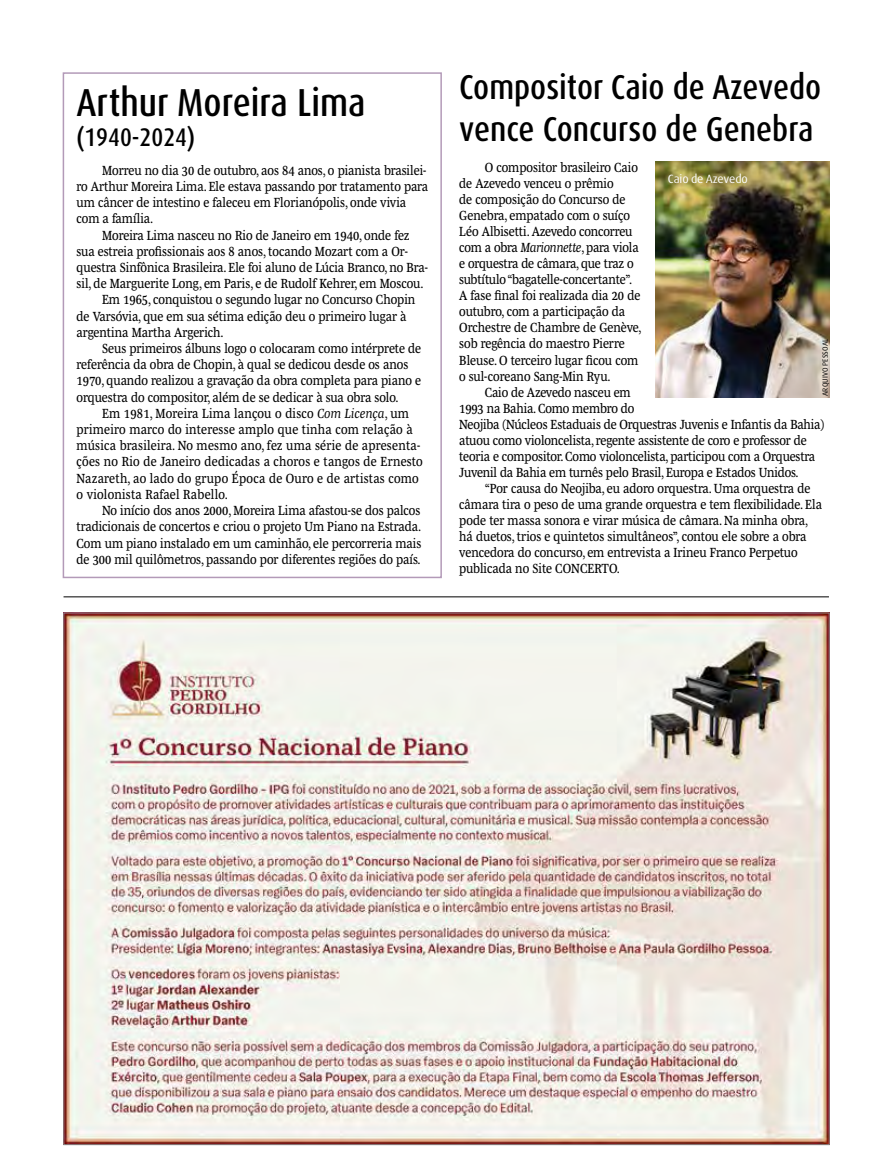
<style>
.page{position:relative;width:893px;height:1170px;background:#fff}
.page>*{position:absolute;margin:0;border:0;box-sizing:border-box;transform-origin:0 0}
.t1{font:500 condensed 39px "Dax Pro";color:#000}
.t2{font:500 condensed 34.5px/41.4px "Dax Pro";color:#000}
.t3{font:500 condensed 25.5px "Dax Pro";color:#000}
.t4{font:13.5px/16px "Mencken Std Text";color:#000;scale:.9 1}
.t5{font:13.5px "Mencken Std Text";letter-spacing:.02em;color:#000;scale:.9 1}
.t6{font:12px "Dax Pro";letter-spacing:-.01em;color:#fff}
.t7{font:7.5px "Dax Pro";letter-spacing:.01em;color:#000}
.s1{font-style:italic}
</style>
<div class="page">
<img style="left:65px;top:614px;width:763px;height:528px">
<hr style="left:64px;top:596px;width:765px;height:1px;background:#000">
<img style="left:655px;top:161px;width:175px;height:236px">
<div style="left:63px;top:72px;width:379px;height:506px;border:2px solid #b39ab8"></div>
<h1 class="t1" style="left:77px;top:77px;width:291px">Arthur Moreira Lima</h1>
<h3 class="t3" style="left:77px;top:120px;width:120px">(1940-2024)</h3>
<p class="t4" style="left:77px;top:162px;width:392px;text-indent:26px">Morreu no dia 30 de outubro, aos 84 anos, o pianista brasilei&shy;ro Arthur Moreira Lima. Ele estava passando por tratamento para um câncer de intestino e faleceu em Florianópolis, onde vivia com a família.</p>
<p class="t4" style="left:102px;top:227px;width:343px">Moreira Lima nasceu no Rio de Janeiro em 1940, onde fez</p>
<p class="t4" style="left:77px;top:243px;width:370px">sua estreia profissionais aos 8 anos, tocando Mozart com a Or-</p>
<p class="t4" style="left:77px;top:259px;width:392px">questra Sinfônica Brasileira. Ele foi aluno de Lúcia Branco, no Bra-</p>
<p class="t4" style="left:77px;top:275px;width:387px">sil, de Marguerite Long, em Paris, e de Rudolf Kehrer, em Moscou.</p>
<p class="t4" style="left:102px;top:291px;width:350px">Em 1965, conquistou o segundo lugar no Concurso Chopin</p>
<p class="t4" style="left:77px;top:308px;width:368px">de Varsóvia, que em sua sétima edição deu o primeiro lugar à</p>
<p class="t4" style="left:77px;top:324px;width:165px">argentina Martha Argerich.</p>
<p class="t4" style="left:102px;top:340px;width:356px">Seus primeiros álbuns logo o colocaram como intérprete de</p>
<p class="t4" style="left:77px;top:356px;width:370px">referência da obra de Chopin, à qual se dedicou desde os anos</p>
<p class="t4" style="left:77px;top:372px;width:384px">1970, quando realizou a gravação da obra completa para piano e</p>
<p class="t4" style="left:77px;top:389px;width:359px">orquestra do compositor, além de se dedicar à sua obra solo.</p>
<p class="t5" style="left:102px;top:405px;width:343px">Em 1981, Moreira Lima lançou o disco <span class="s1">Com Licença</span>, um</p>
<p class="t5" style="left:77px;top:421px;width:375px">primeiro marco do interesse amplo que tinha com relação à</p>
<p class="t5" style="left:77px;top:438px;width:383px">música brasileira. No mesmo ano, fez uma série de apresenta-</p>
<p class="t5" style="left:77px;top:454px;width:386px">ções no Rio de Janeiro dedicadas a choros e tangos de Ernesto</p>
<p class="t5" style="left:77px;top:470px;width:382px">Nazareth, ao lado do grupo Época de Ouro e de artistas como</p>
<p class="t5" style="left:77px;top:486px;width:170px">o violonista Rafael Rabello.</p>
<p class="t4" style="left:102px;top:502px;width:355px">No início dos anos 2000, Moreira Lima afastou-se dos palcos</p>
<p class="t4" style="left:77px;top:518px;width:384px">tradicionais de concertos e criou o projeto Um Piano na Estrada.</p>
<p class="t4" style="left:77px;top:534px;width:385px">Com um piano instalado em um caminhão, ele percorreria mais</p>
<p class="t4" style="left:77px;top:551px;width:384px">de 300 mil quilômetros, passando por diferentes regiões do país.</p>
<h2 class="t2" style="left:459px;top:67px;width:364px">Compositor Caio de Azevedo vence Concurso de Genebra</h2>
<p class="t4" style="left:459px;top:159px;width:204px;text-indent:26px">O compositor brasileiro Caio de Azevedo venceu o prêmio<br>de composição do Concurso de<br>Genebra, empatado com o suíço<br>Léo Albisetti. Azevedo concorreu com a obra <span class="s1">Marionnette</span>, para viola e orquestra de câmara, que traz o subtítulo “bagatelle-concertante”.<br>A fase final foi realizada dia 20 de outubro, com a participação da<br>Orchestre de Chambre de Genève, sob regência do maestro Pierre<br>Bleuse. O terceiro lugar ficou com o sul-coreano Sang-Min Ryu.</p>
<p class="t4" style="left:459px;top:384px;width:407px;text-indent:26px">Caio de Azevedo nasceu em<br>1993 na Bahia. Como membro do<br>Neojiba (Núcleos Estaduais de Orquestras Juvenis e Infantis da Bahia) atuou como violoncelista, regente assistente de coro e professor de teoria e compositor. Como violoncelista, participou com a Orquestra Juvenil da Bahia em turnês pelo Brasil, Europa e Estados Unidos.</p>
<p class="t4" style="left:459px;top:480px;width:404px;text-indent:26px">“Por causa do Neojiba, eu adoro orquestra. Uma orquestra de câmara tira o peso de uma grande orquestra e tem flexibilidade. Ela pode ter massa sonora e virar música de câmara. Na minha obra, há duetos, trios e quintetos simultâneos”, contou ele sobre a obra vencedora do concurso, em entrevista a Irineu Franco Perpetuo publicada no Site CONCERTO.</p>
<p class="t6" style="left:668px;top:171px;width:81px">Caio de Azevedo</p>
<p class="t7" style="left:820px;top:396px;width:59px;rotate:-90deg">ARQUIVO PESSOAL</p>
</div>
